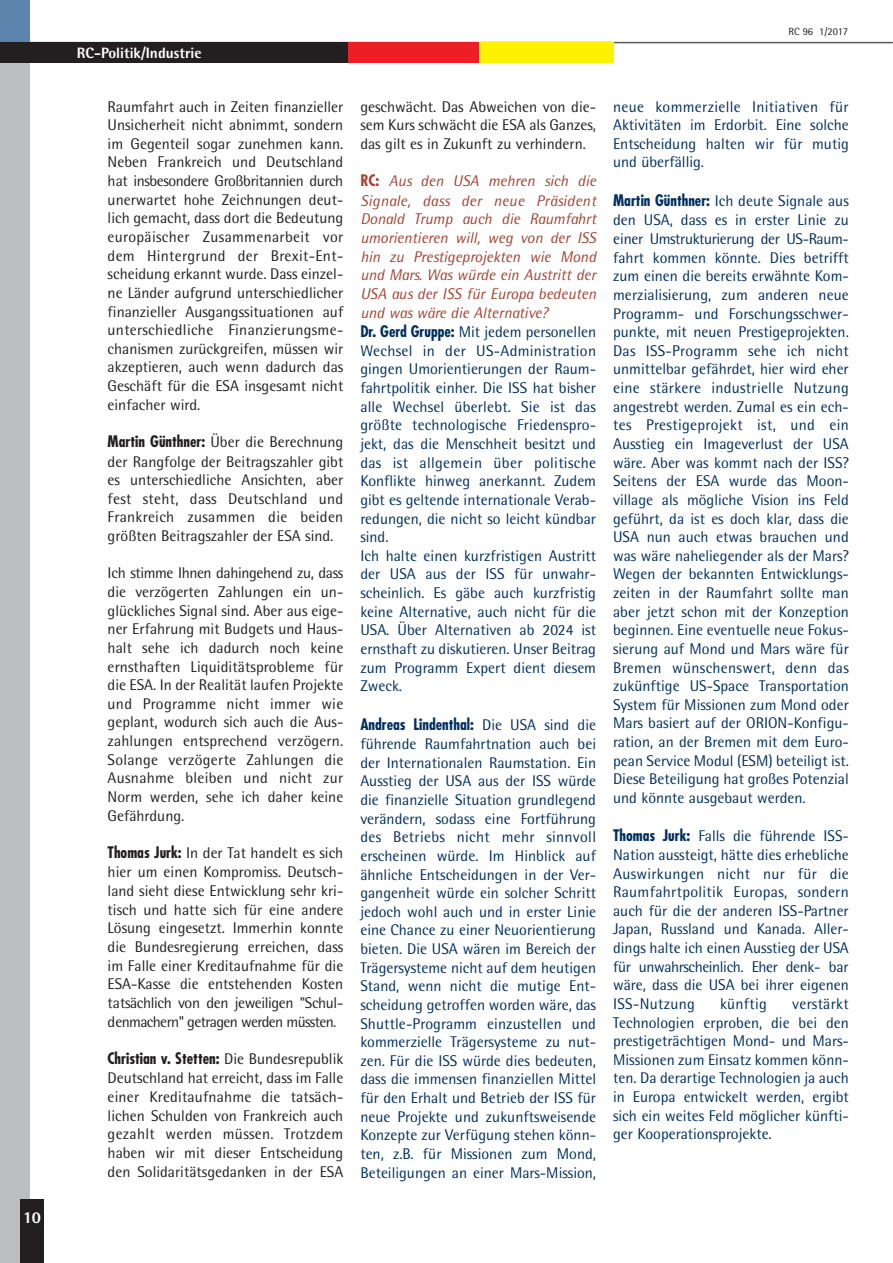
<style>
.page{position:relative;width:893px;height:1263px;background:#fff}
.page>*{position:absolute;margin:0;border:0;box-sizing:border-box;transform-origin:0 0}
.t1{font:800 16.5px "AT Rotis Semi Sans";color:#fff}
.t2{font:15.6px/18.6px "AT Rotis Semi Sans";color:#002f60;text-align:justify}
.t3{font:15.6px/18.6px "AT Rotis Semi Sans";color:#231f20;text-align:justify}
.t4{font:700 condensed 15.6px "Futura";color:#231f20}
.t5{font:700 condensed 15.6px "Futura";color:#002f60}
.t6{font:15.6px "AT Rotis Semi Sans";letter-spacing:.02em;color:#002f60}
.t7{font:800 15px "AT Rotis Semi Sans";color:#fff}
.t8{font:10.5px "AT Rotis Semi Sans";color:#231f20}
.s1{font-family:"Futura";font-weight:700;font-stretch:condensed}
.s2{font-family:"AT Rotis Semi Sans";font-weight:400;font-stretch:normal}
.s3{font-family:"Futura";font-weight:700;font-stretch:condensed;color:#a74232}
.s4{font-style:italic;color:#a74232}
</style>
<div class="page">
<div style="left:0;top:0;width:30px;height:1263px;background:#bbbdc0"></div>
<div style="left:0;top:0;width:30px;height:53px;background:#5d84ad"></div>
<hr style="left:0;top:42px;width:892px;height:1px;background:#58595b">
<div style="left:21px;top:1199px;width:23px;height:64px;background:#231f20"></div>
<div style="left:0;top:42px;width:349px;height:21px;background:#231f20"></div>
<div style="left:348px;top:42px;width:135px;height:21px;background:#ed1e25"></div>
<div style="left:479px;top:42px;width:134px;height:21px;background:#fff200"></div>
<p class="t1" style="left:23px;top:1212px;width:19px">10</p>
<p class="t7" style="left:77px;top:48px;width:126px">RC-Politik/Industrie</p>
<p class="t8" style="left:788px;top:28px;width:61px">RC 96 1/2017</p>
<p class="t3" style="left:108px;top:99px;width:237px">Raum fahrt auch in Zeiten finanzieller Unsicherheit nicht abnimmt, sondern im Gegenteil sogar zunehmen kann.<br>Neben Frankreich und Deutschland hat insbesondere Großbritannien durch unerwartet hohe Zeichnungen deut&shy;lich gemacht, dass dort die Bedeu tung europäischer Zusammenarbeit vor dem Hintergrund der Brexit-Ent - scheidung erkannt wurde. Dass einzel&shy;ne Länder aufgrund unterschiedlicher finanzieller Ausgangssi tuationen auf unterschiedliche Fi nan zierungsme - cha nismen zurückgreifen, müssen wir akzeptieren, auch wenn dadurch das Geschäft für die ESA insgesamt nicht einfacher wird.</p>
<p class="t3" style="left:108px;top:434px;width:237px"><span class="s1">Martin Günthner:</span> Über die Berechnung der Rangfolge der Beitragszahler gibt es unterschiedliche Ansichten, aber fest steht, dass Deutschland und Frank reich zusammen die beiden größ ten Beitragszahler der ESA sind.</p>
<p class="t3" style="left:108px;top:565px;width:237px">Ich stimme Ihnen dahingehend zu, dass die verzögerten Zahlungen ein un - glückliches Signal sind. Aber aus eige&shy;ner Erfahrung mit Budgets und Haus - halt sehe ich dadurch noch keine ernsthaften Liquiditätsprobleme für die ESA. In der Realität laufen Pro jekte und Programme nicht immer wie geplant, wodurch sich auch die Aus - zahlungen entsprechend verzögern.<br>Solange verzögerte Zahlungen die Aus nahme bleiben und nicht zur Norm werden, sehe ich daher keine Gefährdung.</p>
<p class="t3" style="left:108px;top:845px;width:237px"><span class="s1">Thomas Jurk:</span> In der Tat handelt es sich hier um einen Kompromiss. Deutsch - land sieht diese Entwicklung sehr kri&shy;tisch und hatte sich für eine andere Lösung eingesetzt. Immerhin konnte die Bundesregierung erreichen, dass im Falle einer Kreditaufnahme für die ESA-Kasse die entstehenden Kosten tatsächlich von den jeweiligen "Schul - denmachern" getragen werden müssten.</p>
<p class="t4" style="left:108px;top:1052px;width:237px">Christian v. Stetten: <span class="s2">Die Bundesrepublik</span></p>
<p class="t3" style="left:108px;top:1070px;width:237px">Deutschland hat erreicht, dass im Falle einer Kreditaufnahme die tat säch - lichen Schulden von Frankreich auch gezahlt werden müssen. Trotz dem haben wir mit dieser Entschei dung den Solidaritätsgedanken in der ESA</p>
<p class="t3" style="left:360px;top:99px;width:237px">geschwächt. Das Abweichen von die&shy;sem Kurs schwächt die ESA als Ganzes, das gilt es in Zukunft zu verhindern.</p>
<p class="t2" style="left:360px;top:173px;width:237px;text-align:left"><span class="s3">RC:</span> <span class="s4">Aus den USA mehren sich die Signale, dass der neue Präsident Donald Trump auch die Raumfahrt umorientieren will, weg von der ISS hin zu Prestigeprojekten wie Mond und Mars. Was würde ein Austritt der USA aus der ISS für Europa bedeuten und was wäre die Alternative?<br></span><span class="s1">Dr. Gerd Gruppe:</span> Mit jedem personellen Wechsel in der US-Administration gingen Umorientierungen der Raum - fahrtpolitik einher. Die ISS hat bisher alle Wechsel überlebt. Sie ist das größte technologische Friedenspro - jekt, das die Menschheit besitzt und das ist allgemein über politische Konflikte hinweg anerkannt. Zudem gibt es geltende internationale Ver ab - redungen, die nicht so leicht kündbar sind.<br>Ich halte einen kurzfristigen Austritt der USA aus der ISS für unwahr&shy;scheinlich. Es gäbe auch kurzfristig keine Alternative, auch nicht für die USA. Über Alternativen ab 2024 ist ernsthaft zu diskutieren. Unser Bei trag zum Programm Expert dient diesem Zweck.</p>
<p class="t5" style="left:360px;top:717px;width:237px">Andreas Lindenthal: <span class="s2">Die USA sind die</span></p>
<p class="t2" style="left:360px;top:736px;width:237px">führende Raumfahrtnation auch bei der Internationalen Raumstation. Ein Ausstieg der USA aus der ISS würde die finanzielle Situation grundlegend verändern, sodass eine Fortführung des Betriebs nicht mehr sinnvoll erscheinen würde. Im Hinblick auf ähnliche Entscheidungen in der Ver - gangenheit würde ein solcher Schritt jedoch wohl auch und in erster Linie eine Chance zu einer Neuorientierung bieten. Die USA wären im Bereich der Trägersys teme nicht auf dem heutigen Stand, wenn nicht die mutige Ent - schei dung getroffen worden wäre, das Shuttle-Programm einzustellen und kommerzielle Trägersysteme zu nut&shy;zen. Für die ISS würde dies bedeuten, dass die immensen finanziellen Mittel für den Erhalt und Betrieb der ISS für neue Projekte und zukunftsweisende Kon zepte zur Verfügung stehen könn&shy;ten, z.B. für Missionen zum Mond, Betei ligungen an einer Mars-Mission,</p>
<p class="t2" style="left:613px;top:99px;width:237px">neue kommerzielle Initiativen für Aktivi täten im Erdorbit. Eine solche Ent scheidung halten wir für mutig und überfällig.</p>
<p class="t2" style="left:613px;top:193px;width:237px"><span class="s1">Martin Günthner:</span> Ich deute Signale aus den USA, dass es in erster Linie zu einer Umstrukturierung der US-Raum - fahrt kommen könnte. Dies betrifft zum einen die bereits er wähnte Kom - merzialisierung, zum anderen neue Programm- und Forschungs schwer - punkte, mit neuen Prestige pro jekten.<br>Das ISS-Programm sehe ich nicht unmittelbar gefährdet, hier wird eher eine stärkere industrielle Nut zung angestrebt werden. Zumal es ein ech&shy;tes Prestigeprojekt ist, und ein Ausstieg ein Imageverlust der USA wäre. Aber was kommt nach der ISS?<br>Seitens der ESA wurde das Moon - village als mögliche Vision ins Feld geführt, da ist es doch klar, dass die USA nun auch etwas brauchen und was wäre naheliegender als der Mars?<br>Wegen der bekannten Entwick lungs - zeiten in der Raumfahrt sollte man aber jetzt schon mit der Kon zeption beginnen. Eine eventuelle neue Fokus - sierung auf Mond und Mars wäre für Bremen wünschenswert, denn das zukünftige US-Space Trans portation System für Missionen zum Mond oder Mars basiert auf der ORION-Konfi gu - ration, an der Bremen mit dem Euro - pean Service Modul (ESM) beteiligt ist.<br>Diese Beteiligung hat großes Potenzial und könnte ausgebaut werden.</p>
<p class="t2" style="left:613px;top:827px;width:237px"><span class="s1">Thomas Jurk:</span> Falls die führende ISS-Nation aussteigt, hätte dies erhebliche Auswirkungen nicht nur für die Raumfahrtpolitik Europas, sondern auch für die der anderen ISS-Partner Japan, Russland und Kanada. Aller - dings halte ich einen Ausstieg der USA für unwahrscheinlich. Eher denk - bar wäre, dass die USA bei ihrer eigenen ISS-Nutzung</p>
<p class="t6" style="left:720px;top:998px;width:49px">künftig</p>
<p class="t2" style="left:613px;top:996px;width:237px;text-indent:179px">verstärkt Technologien erproben, die bei den prestigeträchtigen Mond- und Mars-Missionen zum Einsatz kommen könn - ten. Da derartige Technologien ja auch in Europa entwickelt werden, ergibt sich ein weites Feld möglicher künfti&shy;ger Kooperationsprojekte.</p>
</div>
